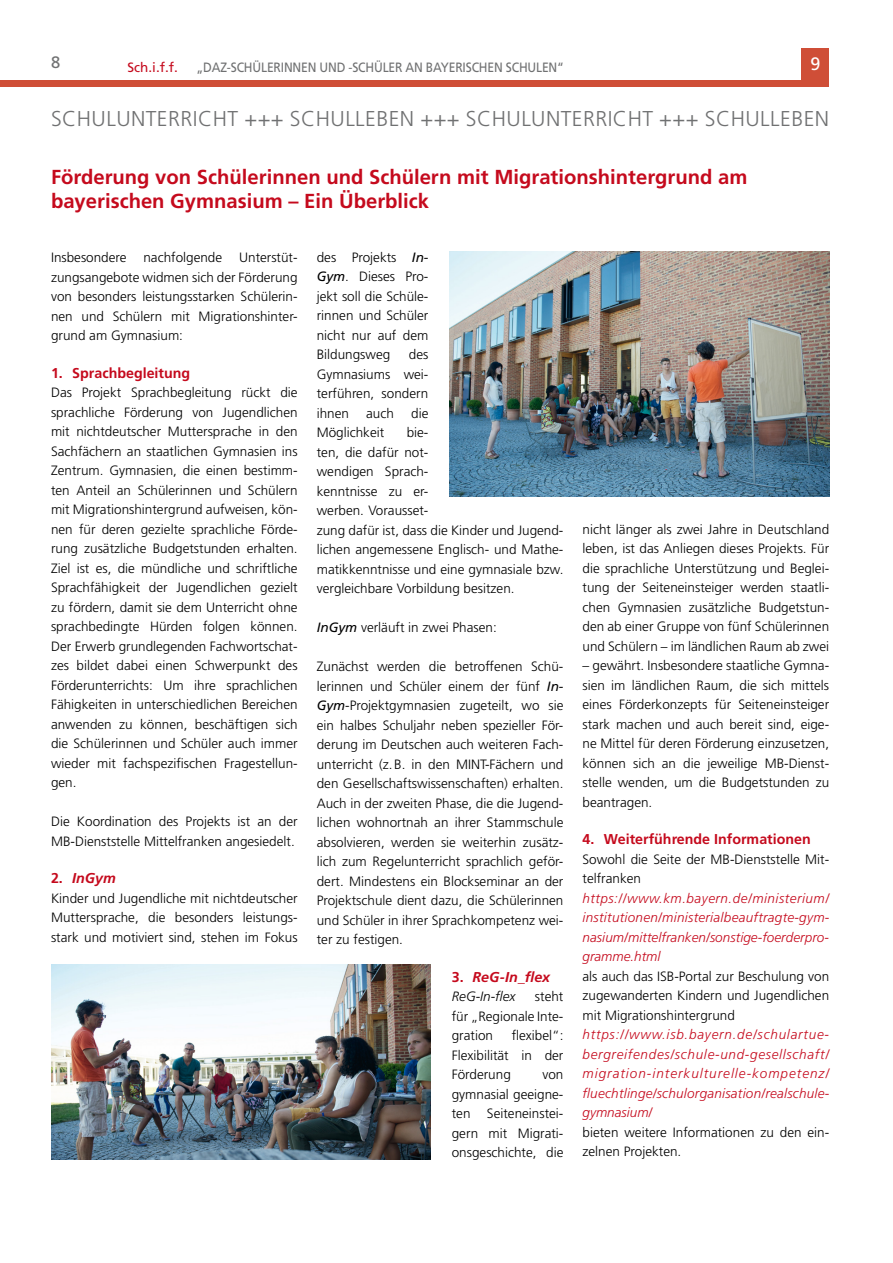
<style>
.page{position:relative;width:893px;height:1263px;background:#fff}
.page>*{position:absolute;margin:0;border:0;box-sizing:border-box;transform-origin:0 0}
.t1{font:300 21.45px "Frutiger LT Std";letter-spacing:.02em;color:#707172}
.t2{font:700 20.25px/24px "Frutiger LT Std";color:#c50a1d}
.t3{font:18px "Frutiger LT Std";color:#fff}
.t4{font:16.5px "Frutiger LT Std";color:#707172}
.t5{font:700 14.25px "Frutiger LT Std";color:#c50a1d}
.t6{font:italic 700 14.25px "Frutiger LT Std";color:#c50a1d}
.t7{font:300 13.5px/19.5px "Frutiger LT Std";color:#000;text-align:justify}
.t8{font:italic 300 13.5px/19.5px "Frutiger LT Std";letter-spacing:.005em;color:#c50a1d;text-align:justify}
.t9{font:13.5px "Frutiger LT Std";letter-spacing:-.015em;color:#707172;scale:.9 1}
.t10{font:italic 300 13.5px "Frutiger LT Std";color:#000}
.t11{font:13.5px "Frutiger LT Std";color:#c50a1d}
.s1{font-style:normal}
.s2{font-weight:400;font-style:italic}
</style>
<div class="page">
<div style="left:0;top:80px;width:829px;height:7px;background:#cf4e37"></div>
<div style="left:801px;top:49px;width:28px;height:38px;background:#cf4e37"></div>
<img style="left:450px;top:251px;width:379px;height:246px">
<img style="left:51px;top:964px;width:380px;height:195px">
<p class="t4" style="left:51px;top:52px;width:11px">8</p>
<p class="t11" style="left:128px;top:60px;width:52px">Sch.i.f.f.</p>
<p class="t9" style="left:197px;top:60px;width:410px">„DAZ-SCHÜLERINNEN UND -SCHÜLER AN BAYERISCHEN SCHULEN“</p>
<h3 class="t3" style="left:810px;top:53px;width:12px">9</h3>
<h1 class="t1" style="left:51px;top:106px;width:780px">SCHULUNTERRICHT +++ SCHULLEBEN +++ SCHULUNTERRICHT +++ SCHULLEBEN</h1>
<h2 class="t2" style="left:51px;top:165px;width:698px">Förderung von Schülerinnen und Schülern mit Migrationshintergrund am bayerischen Gymnasium – Ein Überblick</h2>
<p class="t7" style="left:51px;top:248px;width:77px">Insbesondere</p>
<p class="t7" style="left:143px;top:248px;width:80px">nachfolgende</p>
<p class="t7" style="left:51px;top:248px;width:248px;text-indent:188px">Unterstüt&shy;zungsangebote widmen sich der Förderung von besonders leistungsstarken Schülerin&shy;nen und Schülern mit Migrationshinter&shy;grund am Gymnasium:</p>
<p class="t5" style="left:51px;top:364px;width:141px">1. Sprachbegleitung</p>
<p class="t7" style="left:51px;top:383px;width:248px">Das Projekt Sprachbegleitung rückt die sprachliche Förderung von Jugendlichen mit nichtdeutscher Muttersprache in den Sachfächern an staatlichen Gymnasien ins Zentrum. Gymnasien, die einen bestimm&shy;ten Anteil an Schülerinnen und Schülern mit Migrationshintergrund aufweisen, kön&shy;nen für deren gezielte sprachliche Förde&shy;rung zusätzliche Budgetstunden erhalten.<br>Ziel ist es, die mündliche und schriftliche Sprachfähigkeit der Jugendlichen gezielt zu fördern, damit sie dem Unterricht ohne sprachbedingte Hürden folgen können.<br>Der Erwerb grundlegenden Fachwortschat&shy;zes bildet dabei einen Schwerpunkt des Förderunterrichts: Um ihre sprachlichen Fähigkeiten in unterschiedlichen Bereichen anwenden zu können, beschäftigen sich die Schülerinnen und Schüler auch immer wieder mit fachspezifischen Fragestellun&shy;gen.</p>
<p class="t7" style="left:51px;top:812px;width:248px">Die Koordination des Projekts ist an der<br>MB-Dienststelle Mittelfranken angesiedelt.</p>
<p class="t6" style="left:51px;top:870px;width:66px"><span class="s1">2.</span> InGym</p>
<p class="t7" style="left:51px;top:889px;width:248px">Kinder und Jugendliche mit nichtdeutscher Muttersprache, die besonders leistungs&shy;stark und motiviert sind, stehen im Fokus</p>
<p class="t7" style="left:317px;top:248px;width:113px">des Projekts <span class="s2">In-Gym</span>. Dieses Pro&shy;jekt soll die Schüle&shy;rinnen und Schüler nicht nur auf dem Bildungsweg</p>
<p class="t7" style="left:317px;top:345px;width:113px;text-indent:92px">des Gymnasiums wei&shy;terführen, sondern ihnen</p>
<p class="t7" style="left:366px;top:404px;width:29px">auch</p>
<p class="t7" style="left:411px;top:404px;width:19px">die</p>
<p class="t7" style="left:317px;top:423px;width:69px">Möglichkeit</p>
<p class="t7" style="left:317px;top:423px;width:248px;text-align:left;text-indent:90px">bie-<br>ten, die dafür not-<br>wendigen Sprach-<br>kenntnisse zu er-<br>werben. Vorausset-<br>zung dafür ist, dass die Kinder und Jugend&shy;lichen angemessene Englisch- und Mathe&shy;matikkenntnisse und eine gymnasiale bzw. vergleichbare Vorbildung besitzen.</p>
<p class="t7" style="left:317px;top:618px;width:182px"><span class="s2">InGym</span> verläuft in zwei Phasen:</p>
<p class="t7" style="left:317px;top:657px;width:248px">Zunächst werden die betroffenen Schü&shy;lerinnen und Schüler einem der fünf <span class="s2">In-Gym</span>-Projektgymnasien zugeteilt, wo sie ein halbes Schuljahr neben spezieller För&shy;derung im Deutschen auch weiteren Fach&shy;unterricht (z.B. in den MINT-Fächern und den Gesellschaftswissenschaften) erhalten.<br>Auch in der zweiten Phase, die die Jugend&shy;lichen wohnortnah an ihrer Stammschule absolvieren, werden sie weiterhin zusätz&shy;lich zum Regelunterricht sprachlich geför&shy;dert. Mindestens ein Blockseminar an der Projektschule dient dazu, die Schülerinnen und Schüler in ihrer Sprachkompetenz wei&shy;ter zu festigen.</p>
<p class="t6" style="left:452px;top:969px;width:100px"><span class="s1">3.</span> ReG-In_flex</p>
<p class="t10" style="left:452px;top:989px;width:65px">ReG-In-flex</p>
<p class="t7" style="left:452px;top:987px;width:113px;text-indent:83px">steht für „Regionale Inte&shy;gration</p>
<p class="t7" style="left:452px;top:1026px;width:113px;text-indent:60px">flexibel“:<br>Flexibilität in der Förderung</p>
<p class="t7" style="left:452px;top:1065px;width:113px;text-indent:91px">von gymnasial geeigne&shy;ten Seiteneinstei&shy;gern mit Migrati&shy;onsgeschichte, die</p>
<p class="t7" style="left:583px;top:520px;width:248px">nicht länger als zwei Jahre in Deutschland leben, ist das Anliegen dieses Projekts. Für die sprachliche Unterstützung und Beglei&shy;tung der Seiteneinsteiger werden staatli&shy;chen Gymnasien zusätzliche Budgetstun&shy;den ab einer Gruppe von fünf Schülerinnen und Schülern – im ländlichen Raum ab zwei</p>
<p class="t7" style="left:583px;top:656px;width:248px">– gewährt. Insbesondere staatliche Gymna&shy;sien im ländlichen Raum, die sich mittels eines Förderkonzepts für Seiteneinsteiger stark machen und auch bereit sind, eige&shy;ne Mittel für deren Förderung einzusetzen, können sich an die jeweilige MB-Dienst&shy;stelle wenden, um die Budgetstunden zu beantragen.</p>
<p class="t5" style="left:583px;top:831px;width:230px">4. Weiterführende Informationen</p>
<p class="t7" style="left:583px;top:850px;width:248px">Sowohl die Seite der MB-Dienststelle Mit&shy;telfranken</p>
<p class="t8" style="left:583px;top:889px;width:248px">https://www.km.bayern.de/ministerium/ institutionen/ministerialbeauftragte-gym&shy;nasium/mittelfranken/sonstige-foerderpro&shy;gramme.html</p>
<p class="t7" style="left:583px;top:967px;width:248px">als auch das ISB-Portal zur Beschulung von zugewanderten Kindern und Jugendlichen mit Migrationshintergrund</p>
<p class="t8" style="left:583px;top:1025px;width:248px">https://www.isb.bayern.de/schulartue&shy;bergreifendes/schule-und-gesellschaft/ migration-interkulturelle-kompetenz/ fluechtlinge/schulorganisation/realschule&shy;gymnasium/</p>
<p class="t7" style="left:583px;top:1123px;width:248px">bieten weitere Informationen zu den ein&shy;zelnen Projekten.</p>
</div>
